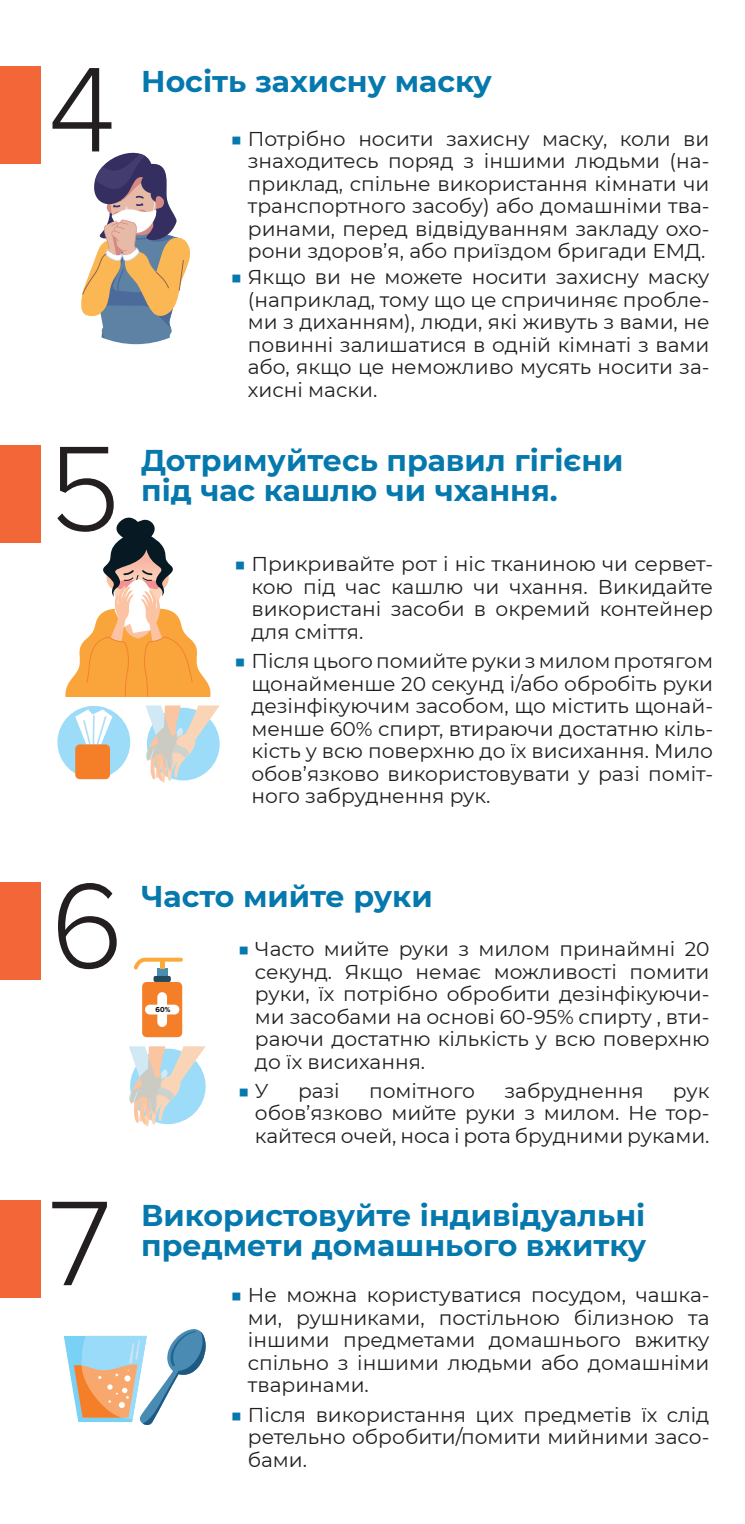
<style>
.page{position:relative;width:745px;height:1524px;background:#fff}
.page>*{position:absolute;margin:0;border:0;box-sizing:border-box;transform-origin:0 0}
.t1{font:300 125px "Proxima Nova";color:#231f20}
.t2{font:700 30px/30px "Montserrat";color:#0578ad}
.t3{font:20px/22.5px "Montserrat";color:#231f20;text-align:justify}
.t4{font:20px "Montserrat";color:#0578ad}
.t5{font:700 7.5px "Proxima Nova";color:#040503}
.s1{color:#0578ad}
.s2{color:#231f20}
</style>
<div class="page">
<div style="left:0;top:67px;width:40px;height:97px;background:#f26638"></div>
<div style="left:0;top:445px;width:40px;height:97px;background:#f26638"></div>
<svg style="left:81px;top:153px;width:109px;height:191px"></svg>
<div style="left:0;top:883px;width:40px;height:97px;background:#f26638"></div>
<svg style="left:65px;top:517px;width:146px;height:180px"></svg>
<div style="left:57px;top:706px;width:73px;height:72px;background:#9cdcf8;border-radius:50%"></div>
<svg style="left:75px;top:709px;width:37px;height:35px"></svg>
<div style="left:75px;top:744px;width:35px;height:35px;background:#f47f28;border-radius:5px"></div>
<svg style="left:145px;top:705px;width:74px;height:78px"></svg>
<div style="left:0;top:1200px;width:40px;height:97px;background:#f26638"></div>
<svg style="left:64px;top:1329px;width:142px;height:96px"></svg>
<svg style="left:129px;top:1046px;width:76px;height:81px"></svg>
<div style="left:142px;top:982px;width:40px;height:55px;background:#f47f28;border-radius:5px"></div>
<div style="left:157px;top:968px;width:10px;height:8px;background:#488eb2"></div>
<svg style="left:145px;top:992px;width:34px;height:35px"></svg>
<svg style="left:134px;top:957px;width:49px;height:12px"></svg>
<div style="left:153px;top:976px;width:18px;height:6px;background:#24495b;border-radius:2px"></div>
<h1 class="t1" style="left:48px;top:38px;width:69px">4</h1>
<h1 class="t1" style="left:48px;top:417px;width:74px">5</h1>
<h2 class="t2" style="left:141px;top:65px;width:352px">Носіть захисну маску</h2>
<p class="t3" style="left:248px;top:126px;width:463px;text-indent:-17px"><span class="s1">■</span> Потрібно носити захисну маску, коли ви знаходитесь поряд з іншими людьми (на&shy;приклад, спільне використання кімнати чи транспортного засобу) або домашніми тва&shy;ринами, перед відвідуванням закладу охо&shy;рони здоров’я, або приїздом бригади ЕМД.</p>
<p class="t3" style="left:248px;top:265px;width:463px;text-indent:-17px"><span class="s1">■</span> Якщо ви не можете носити захисну маску (наприклад, тому що це спричиняє пробле&shy;ми з диханням), люди, які живуть з вами, не повинні залишатися в одній кімнаті з вами або, якщо це неможливо мусять носити за&shy;хисні маски.</p>
<h2 class="t2" style="left:141px;top:444px;width:483px">Дотримуйтесь правил гігієни під час кашлю чи чхання.</h2>
<p class="t3" style="left:251px;top:552px;width:463px;text-indent:-17px"><span class="s1">■</span> Прикривайте рот і ніс тканиною чи сервет&shy;кою під час кашлю чи чхання. Викидайте використані засоби в окремий контейнер для сміття.</p>
<p class="t3" style="left:251px;top:649px;width:463px;text-indent:-17px"><span class="s1">■</span> Після цього помийте руки з милом протягом щонайменше 20 секунд і/або обробіть руки дезінфікуючим засобом, що містить щонай&shy;менше 60% спирт, втираючи достатню кіль&shy;кість у всю поверхню до їх висихання. Мило обов’язково використовувати у разі поміт&shy;ного забруднення рук.</p>
<h1 class="t1" style="left:51px;top:854px;width:75px">6</h1>
<h2 class="t2" style="left:141px;top:879px;width:293px">Часто мийте руки</h2>
<p class="t5" style="left:155px;top:1005px;width:16px">60%</p>
<p class="t3" style="left:255px;top:937px;width:456px;text-indent:-17px"><span class="s1">■</span> Часто мийте руки з милом принаймні 20 секунд. Якщо немає можливості помити руки, їх потрібно обробити дезінфікуючи&shy;ми засобами на основі 60-95% спирту , вти&shy;раючи достатню кількість у всю поверхню до їх висихання.</p>
<p class="t4" style="left:237px;top:1077px;width:32px">■ <span class="s2">У</span></p>
<p class="t3" style="left:298px;top:1079px;width:43px">разі</p>
<p class="t3" style="left:369px;top:1079px;width:107px">помітного</p>
<p class="t3" style="left:504px;top:1079px;width:141px">забруднення</p>
<p class="t3" style="left:255px;top:1079px;width:456px;text-indent:417px">рук обов’язково мийте руки з милом. Не тор&shy;кайтеся очей, носа і рота брудними руками.</p>
<h1 class="t1" style="left:48px;top:1171px;width:64px">7</h1>
<h2 class="t2" style="left:141px;top:1198px;width:506px">Використовуйте індивідуальні предмети домашнього вжитку</h2>
<p class="t3" style="left:248px;top:1283px;width:463px;text-indent:-17px"><span class="s1">■</span> Не можна користуватися посудом, чашка&shy;ми, рушниками, постільною білизною та іншими предметами домашнього вжитку спільно з іншими людьми або домашніми тваринами.</p>
<p class="t3" style="left:248px;top:1402px;width:463px;text-indent:-17px"><span class="s1">■</span> Після використання цих предметів їх слід ретельно обробити/помити мийними засо&shy;бами.</p>
</div>
